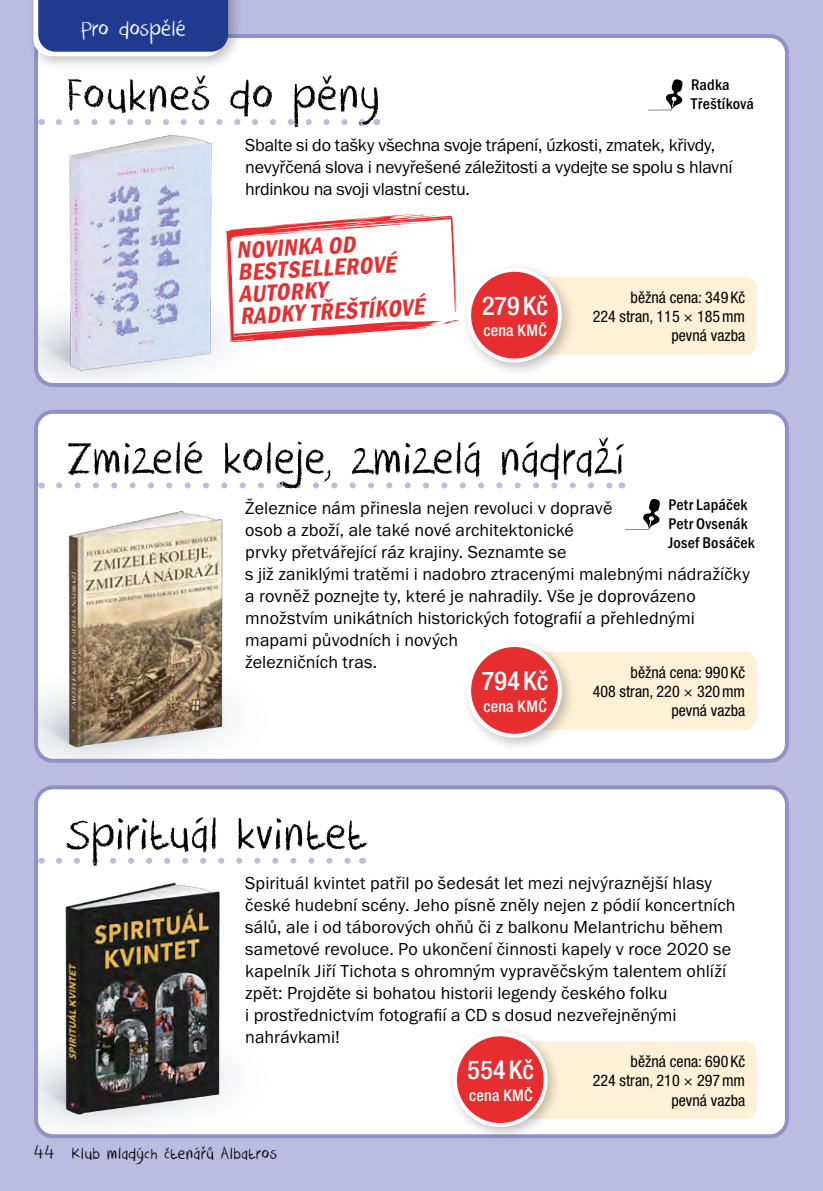
<style>
.page{position:relative;width:823px;height:1191px;background:#fff}
.page>*{position:absolute;margin:0;border:0;box-sizing:border-box;transform-origin:0 0}
.t1{font:50px "Crayon Crumble";letter-spacing:.015em;color:#000}
.t2{font:500 condensed 26px "Helvetica Neue CE";letter-spacing:.005em;color:#fff}
.t3{font:italic 600 condensed 24px/22px "Franklin Gothic";color:#e62e31}
.t4{font:24px "Crayon Crumble";letter-spacing:.01em;color:#fff}
.t5{font:18px/22px "Franklin Gothic ITCTOT";letter-spacing:.005em;color:#000}
.t6{font:18px/22px "Franklin Gothic ITCTOT";letter-spacing:-.015em;color:#000}
.t7{font:18px "Crayon Crumble";letter-spacing:.035em;color:#000}
.t8{font:16px/19.2px "Helvetica Neue Cond CE";color:#000;text-align:right}
.t9{font:16px/19.2px "Franklin Got Itc TOT Med Con";letter-spacing:.02em;color:#000}
.t10{font:500 condensed 16px "Helvetica Neue CE";letter-spacing:.015em;color:#fff}
.s1{font-size:22px}
</style>
<div class="page">
<div style="left:0;top:0;width:822px;height:1191px;background:#bcbce0"></div>
<div style="left:36px;top:787px;width:750px;height:349px;background:#fff;border-radius:17px"></div>
<div style="left:34px;top:785px;width:754px;height:353px;border:4px solid #9092c7;border-radius:17px"></div>
<div style="left:36px;top:412px;width:750px;height:349px;background:#fff;border-radius:17px"></div>
<div style="left:34px;top:410px;width:754px;height:353px;border:4px solid #9092c7;border-radius:17px"></div>
<div style="left:36px;top:36px;width:750px;height:349px;background:#fff;border-radius:17px"></div>
<div style="left:34px;top:34px;width:754px;height:353px;border:4px solid #9092c7;border-radius:17px"></div>
<div style="left:27px;top:0;width:216px;height:71px;background:#000;opacity:.25"></div>
<svg style="left:33px;top:0;width:195px;height:56px;background:#384f9a"></svg>
<svg style="left:225px;top:214px;width:234px;height:125px"></svg>
<svg style="left:59px;top:119px;width:307px;height:6px"></svg>
<svg style="left:59px;top:482px;width:553px;height:6px"></svg>
<svg style="left:59px;top:857px;width:292px;height:6px"></svg>
<svg style="left:625px;top:499px;width:34px;height:31px"></svg>
<svg style="left:648px;top:79px;width:34px;height:31px"></svg>
<img style="left:38px;top:653px;width:248px;height:106px">
<img style="left:38px;top:1016px;width:248px;height:118px">
<img style="left:38px;top:275px;width:244px;height:108px">
<img style="left:61px;top:511px;width:168px;height:240px">
<img style="left:59px;top:882px;width:168px;height:239px">
<img style="left:62px;top:134px;width:156px;height:244px">
<div style="left:506px;top:1041px;width:250px;height:78px;background:#fff1d7;border-radius:11px"></div>
<div style="left:446px;top:1025px;width:116px;height:116px;background:#000;opacity:.25"></div>
<div style="left:454px;top:1034px;width:91px;height:91px;background:#e62e31;border-radius:50%"></div>
<div style="left:452px;top:1032px;width:95px;height:95px;border:4px solid #fff;border-radius:50%"></div>
<div style="left:506px;top:277px;width:250px;height:77px;background:#fff1d7;border-radius:11px"></div>
<div style="left:460px;top:261px;width:116px;height:116px;background:#000;opacity:.25"></div>
<div style="left:469px;top:270px;width:90px;height:90px;background:#e62e31;border-radius:50%"></div>
<div style="left:467px;top:268px;width:94px;height:94px;border:4px solid #fff;border-radius:50%"></div>
<div style="left:506px;top:652px;width:250px;height:77px;background:#fff1d7;border-radius:11px"></div>
<div style="left:460px;top:636px;width:116px;height:116px;background:#000;opacity:.25"></div>
<div style="left:469px;top:645px;width:90px;height:90px;background:#e62e31;border-radius:50%"></div>
<div style="left:467px;top:643px;width:94px;height:94px;border:4px solid #fff;border-radius:50%"></div>
<h3 class="t4" style="left:81px;top:14px;width:106px">Pro dospělé</h3>
<h1 class="t1" style="left:66px;top:66px;width:314px">Foukneš do pěny</h1>
<p class="t9" style="left:690px;top:75px;width:64px">Radka<br>Třeštíková</p>
<p class="t6" style="left:245px;top:135px;width:488px">Sbalte si do tašky všechna svoje trápení, úzkosti, zmatek, křivdy, nevyřčená slova i nevyřešené záležitosti a vydejte se spolu s hlavní hrdinkou na svoji vlastní cestu.</p>
<h3 class="t3" style="left:236px;top:239px;width:186px;rotate:-3deg">NOVINKA OD<br>BESTSELLEROVÉ<br>AUTORKY<br>RADKY TŘEŠTÍKOVÉ</h3>
<h2 class="t2" style="left:481px;top:291px;width:68px">279 Kč</h2>
<p class="t10" style="left:483px;top:321px;width:65px">cena KMČ</p>
<p class="t8" style="left:592px;top:287px;width:154px">běžná cena: 349 Kč<br>224 stran, 115 × 185mm pevná vazba</p>
<h1 class="t1" style="left:66px;top:429px;width:559px">Zmizelé koleje, zmizelá nádraží</h1>
<p class="t9" style="left:668px;top:495px;width:88px">Petr Lapáček<br>Petr Ovsenák<br>Josef Bosáček</p>
<p class="t5" style="left:245px;top:497px;width:506px">Železnice nám přinesla nejen revoluci v dopravě<br>osob a zboží, ale také nové architektonické<br>prvky přetvářející ráz krajiny. Seznamte se<br>s již zaniklými tratěmi i nadobro ztracenými malebnými nádražíčky a rovněž poznejte ty, které je nahradily. Vše je doprovázeno množstvím unikátních historických fotografií a přehlednými mapami původních i nových<br>železničních tras.</p>
<p class="t8" style="left:592px;top:662px;width:154px">běžná cena: 990 Kč<br>408 stran, 220 × 320mm pevná vazba</p>
<h2 class="t2" style="left:481px;top:666px;width:68px">794 Kč</h2>
<p class="t10" style="left:483px;top:697px;width:65px">cena KMČ</p>
<h1 class="t1" style="left:66px;top:804px;width:300px">Spirituál kvintet</h1>
<p class="t5" style="left:245px;top:872px;width:491px">Spirituál kvintet patřil po šedesát let mezi nejvýraznější hlasy české hudební scény. Jeho písně zněly nejen z pódií koncertních sálů, ale i od táborových ohňů či z balkonu Melantrichu během sametové revoluce. Po ukončení činnosti kapely v roce 2020 se kapelník Jiří Tichota s ohromným vypravěčským talentem ohlíží zpět: Projděte si bohatou historii legendy českého folku<br>i prostřednictvím fotografií a CD s dosud nezveřejněnými nahrávkami!</p>
<p class="t7" style="left:33px;top:1143px;width:245px"><span class="s1">44</span> Klub mladých čtenářů Albatros</p>
<h2 class="t2" style="left:467px;top:1055px;width:68px">554 Kč</h2>
<p class="t10" style="left:469px;top:1086px;width:65px">cena KMČ</p>
<p class="t8" style="left:592px;top:1052px;width:154px">běžná cena: 690 Kč<br>224 stran, 210 × 297mm pevná vazba</p>
</div>
